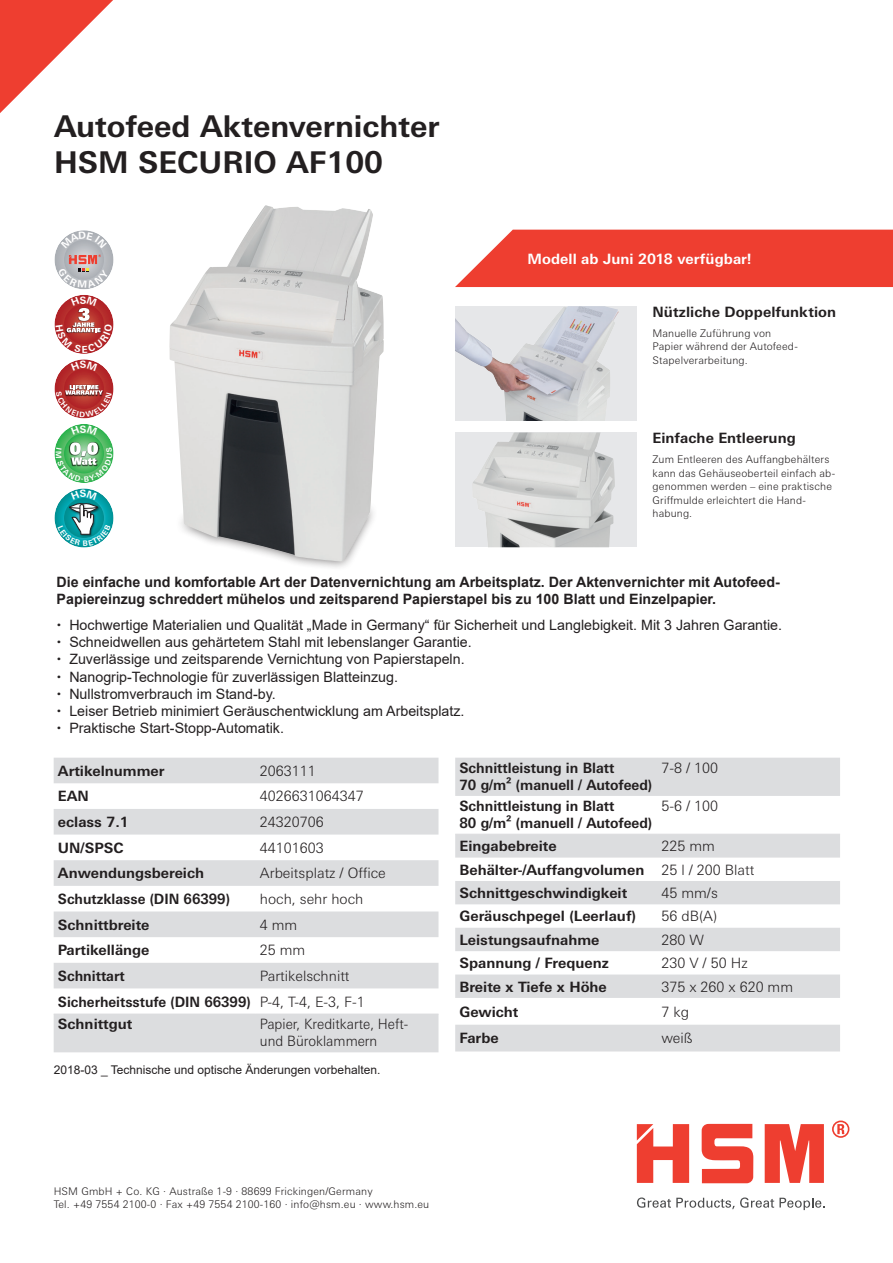
<style>
.page{position:relative;width:893px;height:1263px;background:#fff}
.page>*{position:absolute;margin:0;border:0;box-sizing:border-box;transform-origin:0 0}
.t1{font:700 30px/36px "Univers Next W1 G";color:#231f20}
.t2{font:14.25px/17.1px "Arial";color:#231f20}
.t3{font:700 14.25px/23.4px "Univers Next W1 G";color:#231f20}
.t4{font:300 14.25px/25.7px "Univers Next W1 G";color:#231f20}
.t5{font:700 14.25px/17.1px "Arial";color:#231f20}
.t6{font:700 14.25px/17.1px "Univers Next W1 G";color:#231f20;scale:.95 1}
.t7{font:300 14.25px/17.1px "Univers Next W1 G";color:#231f20;scale:.95 1}
.t8{font:700 14.25px "Univers Next W1 G";letter-spacing:.005em;color:#fff}
.t9{font:700 14.25px "Univers Next W1 G";color:#231f20;scale:.94 1}
.t10{font:12px "Arial";color:#231f20}
.t11{font:300 10.5px/13.5px "Univers Next W1 G";letter-spacing:.015em;color:#231f20}
.s1{font-weight:700}
.s2{font-weight:300}
</style>
<div class="page">
<svg style="left:0;top:0;width:113px;height:113px"></svg>
<svg style="left:637px;top:1120px;width:212px;height:63px"></svg>
<svg style="left:637px;top:1197px;width:188px;height:13px"></svg>
<div style="left:455px;top:306px;width:181px;height:115px;background:#e6e7e9"></div>
<img style="left:455px;top:306px;width:164px;height:115px">
<div style="left:455px;top:432px;width:181px;height:115px;background:#e6e7e9"></div>
<img style="left:473px;top:432px;width:142px;height:115px">
<div style="left:175px;top:501px;width:204px;height:70px;background:#231f20;opacity:.75"></div>
<img style="left:169px;top:205px;width:215px;height:357px">
<svg style="left:455px;top:230px;width:438px;height:57px;background:#ef4b3e"></svg>
<svg style="left:54px;top:758px;width:384px;height:294px;fill:#dcdddf"></svg>
<hr style="left:54px;top:1014px;width:202px;height:1px;background:#dcdddf">
<hr style="left:256px;top:1014px;width:182px;height:1px;background:#dcdddf">
<svg style="left:455px;top:758px;width:385px;height:293px;fill:#dcdddf"></svg>
<hr style="left:455px;top:834px;width:202px;height:1px;background:#dcdddf">
<hr style="left:657px;top:834px;width:183px;height:1px;background:#dcdddf">
<svg style="left:54px;top:488px;width:60px;height:60px"></svg>
<svg style="left:58px;top:490px;width:53px;height:58px"></svg>
<svg style="left:54px;top:424px;width:60px;height:59px"></svg>
<svg style="left:54px;top:295px;width:60px;height:123px"></svg>
<svg style="left:54px;top:230px;width:60px;height:59px"></svg>
<h1 class="t1" style="left:54px;top:108px;width:387px">Autofeed Aktenvernichter<br>HSM SECURIO AF100</h1>
<p class="t8" style="left:527px;top:250px;width:226px">Modell ab Juni 2018 verfügbar!</p>
<p class="t3" style="left:652px;top:300px;width:185px">Nützliche Doppelfunktion</p>
<p class="t11" style="left:653px;top:326px;width:147px">Manuelle Zuführung von<br>Papier während der Autofeed-<br>Stapelverarbeitung.</p>
<p class="t3" style="left:653px;top:426px;width:145px">Einfache Entleerung</p>
<p class="t11" style="left:653px;top:452px;width:184px">Zum Entleeren des Auffangbehälters kann das Gehäuseoberteil einfach ab&shy;genommen werden – eine praktische<br>Griffmulde erleichtert die Hand&shy;habung.</p>
<p class="t5" style="left:57px;top:574px;width:725px">Die einfache und komfortable Art der Datenvernichtung am Arbeitsplatz. Der Aktenvernichter mit Autofeed-<br>Papiereinzug schreddert mühelos und zeitsparend Papierstapel bis zu 100 Blatt und Einzelpapier.</p>
<p class="t2" style="left:69px;top:617px;width:714px">Hochwertige Materialien und Qualität „Made in Germany“ für Sicherheit und Langlebigkeit. Mit 3 Jahren Garantie.<br>Schneidwellen aus gehärtetem Stahl mit lebenslanger Garantie.<br>Zuverlässige und zeitsparende Vernichtung von Papierstapeln.<br>Nanogrip-Technologie für zuverlässigen Blatteinzug.<br>Nullstromverbrauch im Stand-by.<br>Leiser Betrieb minimiert Geräuschentwicklung am Arbeitsplatz.<br>Praktische Start-Stopp-Automatik.</p>
<p class="t3" style="left:58px;top:759px;width:108px">Artikelnummer</p>
<p class="t4" style="left:260px;top:758px;width:57px">2063111</p>
<p class="t3" style="left:58px;top:785px;width:33px">EAN</p>
<p class="t4" style="left:260px;top:783px;width:105px">4026631064347</p>
<p class="t3" style="left:58px;top:810px;width:72px">eclass 7.1</p>
<p class="t4" style="left:260px;top:809px;width:65px">24320706</p>
<p class="t3" style="left:58px;top:836px;width:67px">UN/SPSC</p>
<p class="t4" style="left:260px;top:835px;width:65px">44101603</p>
<p class="t3" style="left:58px;top:861px;width:148px">Anwendungsbereich</p>
<p class="t4" style="left:260px;top:860px;width:127px">Arbeitsplatz / Office</p>
<p class="t9" style="left:58px;top:890px;width:184px">Schutzklasse (DIN 66399)</p>
<p class="t4" style="left:260px;top:886px;width:105px">hoch, sehr hoch</p>
<p class="t3" style="left:58px;top:913px;width:93px">Schnittbreite</p>
<p class="t4" style="left:260px;top:912px;width:39px">4 mm</p>
<p class="t3" style="left:58px;top:938px;width:93px">Partikellänge</p>
<p class="t4" style="left:260px;top:937px;width:47px">25 mm</p>
<p class="t6" style="left:58px;top:967px;width:72px">Schnittart</p>
<p class="t4" style="left:58px;top:963px;width:308px;text-indent:202px">Partikelschnitt<br><span class="s1">Sicherheitsstufe (DIN 66399)</span> P-4, T-4, E-3, F-1</p>
<p class="t3" style="left:58px;top:1012px;width:76px">Schnittgut</p>
<p class="t7" style="left:260px;top:1015px;width:158px">Papier, Kreditkarte, Heft&shy;und Büroklammern</p>
<p class="t10" style="left:54px;top:1061px;width:328px">2018-03 _ Technische und optische Änderungen vorbehalten.</p>
<p class="t6" style="left:459px;top:759px;width:204px">Schnittleistung in Blatt<br>70 g/m² (manuell / Autofeed)</p>
<p class="t4" style="left:661px;top:755px;width:58px">7-8 / 100</p>
<p class="t6" style="left:459px;top:797px;width:204px">Schnittleistung in Blatt<br>80 g/m² (manuell / Autofeed)</p>
<p class="t4" style="left:661px;top:793px;width:58px">5-6 / 100</p>
<p class="t3" style="left:459px;top:834px;width:99px">Eingabebreite</p>
<p class="t3" style="left:459px;top:834px;width:296px;text-indent:202px"><span class="s2">225 mm<br></span>Behälter-/Auffangvolumen <span class="s2">25 l / 200 Blatt<br></span>Schnittgeschwindigkeit</p>
<p class="t4" style="left:661px;top:880px;width:58px">45 mm/s</p>
<p class="t3" style="left:459px;top:904px;width:178px">Geräuschpegel (Leerlauf)</p>
<p class="t4" style="left:661px;top:903px;width:57px">56 dB(A)</p>
<p class="t3" style="left:459px;top:928px;width:141px">Leistungsaufnahme</p>
<p class="t4" style="left:661px;top:927px;width:44px">280 W</p>
<p class="t3" style="left:459px;top:951px;width:151px">Spannung / Frequenz</p>
<p class="t4" style="left:661px;top:950px;width:88px">230 V / 50 Hz</p>
<p class="t3" style="left:459px;top:975px;width:149px">Breite x Tiefe x Höhe</p>
<p class="t4" style="left:661px;top:973px;width:133px">375 x 260 x 620 mm</p>
<p class="t3" style="left:459px;top:1000px;width:60px">Gewicht</p>
<p class="t4" style="left:661px;top:999px;width:29px">7 kg</p>
<p class="t3" style="left:459px;top:1026px;width:41px">Farbe</p>
<p class="t4" style="left:661px;top:1025px;width:33px">weiß</p>
<p class="t11" style="left:54px;top:1185px;width:377px;line-height:12.6px">HSM GmbH + Co. KG · Austraße 1-9 · 88699 Frickingen/Germany<br>Tel. +49 7554 2100-0 · Fax +49 7554 2100-160 · info@hsm.eu · www.hsm.eu</p>
</div>
